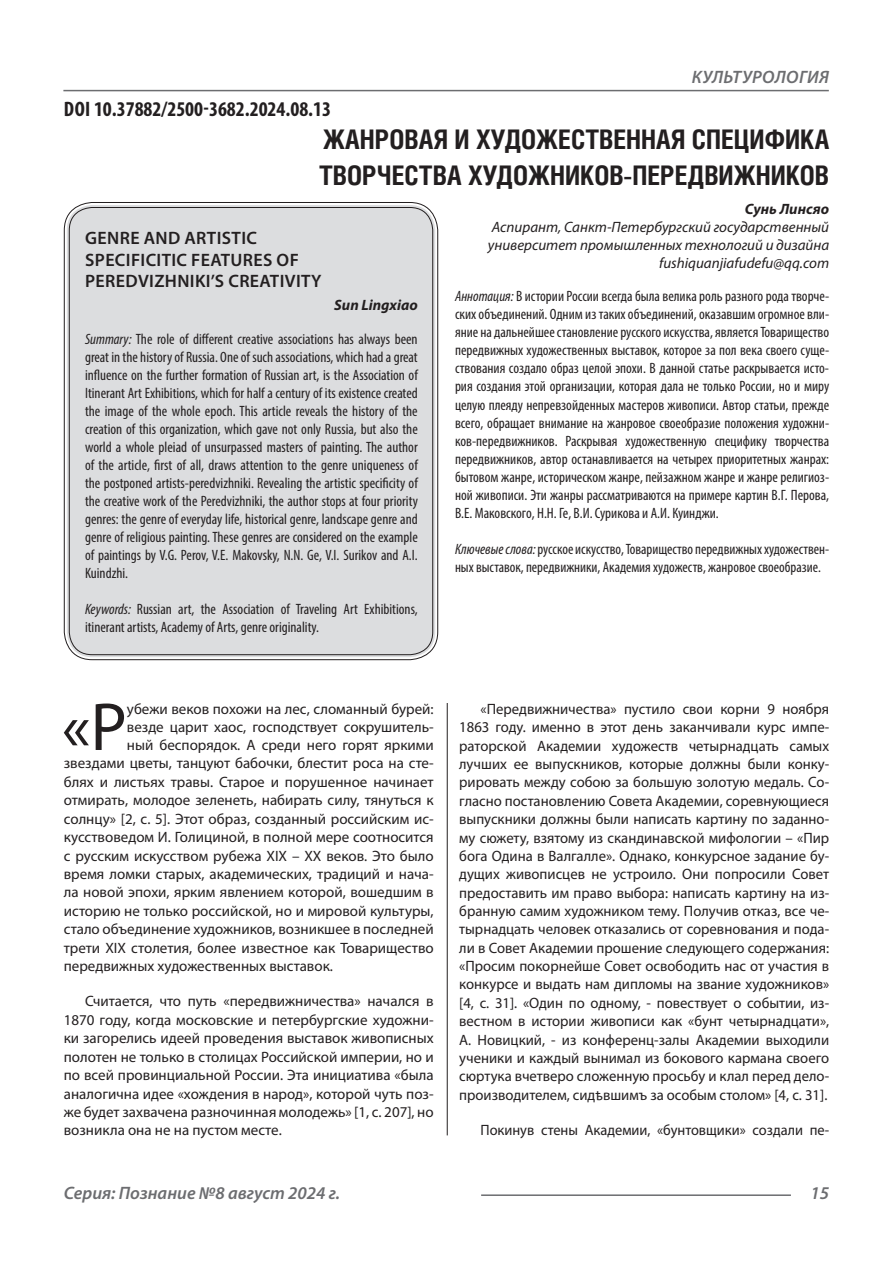
<style>
.page{position:relative;width:893px;height:1263px;background:#fff}
.page>*{position:absolute;margin:0;border:0;box-sizing:border-box;transform-origin:0 0}
.Статья_текст_первый{font:68.4px "Myriad Pro";color:#231f20}
.Статья_название{font:700 27px "Helios Cond C";color:#231f20}
.ДОИ{font:700 condensed 21px "Myriad Pro";color:#231f20}
.Статья_название_англ{font:600 18px/21.6px "Myriad Pro";letter-spacing:.02em;color:#231f20}
.t1{font:italic 600 18px "Myriad Pro";color:#6c6d70}
.t2{font:italic 600 18px "Myriad Pro";letter-spacing:.02em;color:#6c6d70}
.Статья_текст{font:15px/18.3px "Myriad Pro";color:#231f20;text-align:justify}
.Статья_аннотация_анг{font:condensed 15px/18px "Myriad Pro";color:#231f20;text-align:justify}
.Статья_аннотация_тек{font:condensed 15px/18px "Myriad Pro";color:#231f20;text-align:justify}
.Статья_текст_первый-2{font:15px "Myriad Pro";color:#231f20}
.Статья_автор_инфо{font:italic 15px/18px "Myriad Pro";color:#231f20}
.Статья_текст-2{font:15px "Myriad Pro";color:#231f20;scale:.96 1}
.Статья_автор_англ{font:italic 700 15px "Myriad Pro";color:#231f20}
.Статья_автор_фио_рус{font:italic 700 15px "Myriad Pro";color:#231f20}
.s1{font-style:italic}
.s2{font-family:"Calibri"}
</style>
<div class="page">
<hr style="left:447px;top:128px;width:1px;height:1007px;background:#231f20">
<hr style="left:63px;top:90px;width:766px;height:1px;background:#6c6d70">
<hr style="left:481px;top:1194px;width:310px;height:2px;background:#6c6d70">
<div style="left:67px;top:205px;width:368px;height:452px;background:#dcdddf;border-radius:26px"></div>
<p class="ДОИ" style="left:64px;top:96px;width:269px">DOI 10.37882/2500-3682.2024.08.13</p>
<p class="t2" style="left:692px;top:66px;width:139px">КУЛЬТУРОЛОГИЯ</p>
<p class="Статья_название" style="left:323px;top:124px;width:507px">ЖАНРОВАЯ И ХУДОЖЕСТВЕННАЯ СПЕЦИФИКА</p>
<p class="Статья_название" style="left:319px;top:160px;width:512px">ТВОРЧЕСТВА ХУДОЖНИКОВ-ПЕРЕДВИЖНИКОВ</p>
<p class="Статья_автор_фио_рус" style="left:745px;top:199px;width:86px">Сунь Линсяо</p>
<p class="Статья_автор_инфо" style="left:488px;top:218px;width:343px">Аспирант, Санкт-Петербургский государственный университет промышленных технологий и дизайна</p>
<p class="Статья_автор_инфо" style="left:659px;top:254px;width:172px">fushiquanjiafudefu@qq.com</p>
<p class="Статья_аннотация_тек" style="left:455px;top:287px;width:376px"><span class="s1">Аннотация:</span> В истории России всегда была велика роль разного рода творче&shy;ских объединений. Одним из таких объединений, оказавшим огромное вли&shy;яние на дальнейшее становление русского искусства, является Товарищество передвижных художественных выставок, которое за пол века своего суще&shy;ствования создало образ целой эпохи. В данной статье раскрывается исто&shy;рия создания этой организации, которая дала не только России, но и миру целую плеяду непревзойденных мастеров живописи. Автор статьи, прежде всего, обращает внимание на жанровое своеобразие положения художни&shy;ков-передвижников. Раскрывая художественную специфику творчества передвижников, автор останавливается на четырех приоритетных жанрах: бытовом жанре, историческом жанре, пейзажном жанре и жанре религиоз&shy;ной живописи. Эти жанры рассматриваются на примере картин В.Г. Перова, В.Е. Маковского, Н.Н. Ге, В.И. Сурикова и А.И. Куинджи.</p>
<p class="Статья_аннотация_тек" style="left:455px;top:539px;width:376px"><span class="s1">Ключевые слова:</span>русское искусство, Товарищество передвижных художествен&shy;ных выставок, передвижники, Академия художеств, жанровое своеобразие.</p>
<p class="Статья_название_англ" style="left:85px;top:227px;width:173px">GENRE AND ARTISTIC</p>
<p class="Статья_название_англ" style="left:85px;top:248px;width:238px">SPECIFICITIC FEATURES OF<br>PEREDVIZHNIKI’S CREATIVITY</p>
<p class="Статья_автор_англ" style="left:334px;top:295px;width:85px">Sun Lingxiao</p>
<p class="Статья_аннотация_анг" style="left:85px;top:330px;width:334px"><span class="s1">Summary:</span> The role of different creative associations has always been great in the history of Russia. One of such associations, which had a great influence on the further formation of Russian art, is the Association of Itinerant Art Exhibitions, which for half a century of its existence created the image of the whole epoch. This article reveals the history of the creation of this organization, which gave not only Russia, but also the world a whole pleiad of unsurpassed masters of painting. The author of the article, first of all, draws attention to the genre uniqueness of the postponed artists-peredvizhniki. Revealing the artistic specificity of the creative work of the Peredvizhniki, the author stops at four priority genres: the genre of everyday life, historical genre, landscape genre and genre of religious painting. These genres are considered on the example of paintings by V.G. Perov, V.E. Makovsky, N.N. Ge, V.I. Surikov and A.I.<br>Kuindzhi.</p>
<p class="Статья_аннотация_анг" style="left:85px;top:600px;width:334px"><span class="s1">Keywords:</span> Russian art, the Association of Traveling Art Exhibitions, itinerant artists, Academy of Arts, genre originality.</p>
<p class="Статья_текст_первый" style="left:62px;top:685px;width:67px">«Р</p>
<p class="Статья_текст_первый-2" style="left:127px;top:700px;width:308px">убежи веков похожи на лес, сломанный бурей:</p>
<p class="Статья_текст_первый-2" style="left:127px;top:718px;width:308px">везде царит хаос, господствует сокрушитель-</p>
<p class="Статья_текст_первый-2" style="left:127px;top:736px;width:308px">ный беспорядок. А среди него горят яркими</p>
<p class="Статья_текст_первый-2" style="left:64px;top:754px;width:371px">звездами цветы, танцуют бабочки, блестит роса на сте-</p>
<p class="Статья_текст_первый-2" style="left:64px;top:772px;width:371px">блях и листьях травы. Старое и порушенное начинает</p>
<p class="Статья_текст_первый-2" style="left:64px;top:791px;width:371px">отмирать, молодое зеленеть, набирать силу, тянуться к</p>
<p class="Статья_текст_первый-2" style="left:64px;top:809px;width:371px">солнцу» [2, с. 5]. Этот образ, созданный российским ис-</p>
<p class="Статья_текст_первый-2" style="left:64px;top:828px;width:371px">кусствоведом И. Голициной, в полной мере соотносится</p>
<p class="Статья_текст_первый-2" style="left:64px;top:846px;width:371px">с русским искусством рубежа XIX – XX веков. Это было</p>
<p class="Статья_текст_первый-2" style="left:64px;top:865px;width:371px">время ломки старых, академических, традиций и нача-</p>
<p class="Статья_текст_первый-2" style="left:64px;top:883px;width:371px">ла новой эпохи, ярким явлением которой, вошедшим в</p>
<p class="Статья_текст_первый-2" style="left:64px;top:901px;width:371px">историю не только российской, но и мировой культуры,</p>
<p class="Статья_текст_первый-2" style="left:64px;top:920px;width:371px">стало объединение художников, возникшее в последней</p>
<p class="Статья_текст_первый-2" style="left:64px;top:938px;width:371px">трети XIX столетия, более известное как Товарищество</p>
<p class="Статья_текст_первый-2" style="left:64px;top:957px;width:271px">передвижных художественных выставок.</p>
<p class="Статья_текст" style="left:64px;top:992px;width:371px;text-indent:21px">Считается, что путь «передвижничества» начался в 1870 году, когда московские и петербургские художни&shy;ки загорелись идеей проведения выставок живописных полотен не только в столицах Российской империи, но и по всей провинциальной России. Эта инициатива «была аналогична идее «хождения в народ», которой чуть поз&shy;же будет захвачена разночинная молодежь» [1, с. 207], но возникла она не на пустом месте.</p>
<p class="Статья_текст" style="left:459px;top:699px;width:371px;text-indent:21px">«Передвижничества» пустило свои корни 9 ноября 1863 году. именно в этот день заканчивали курс импе&shy;раторской Академии художеств четырнадцать самых лучших ее выпускников, которые должны были конку&shy;рировать между собою за большую золотую медаль. Со&shy;гласно постановлению Совета Академии, соревнующиеся выпускники должны были написать картину по заданно&shy;му сюжету, взятому из скандинавской мифологии – «Пир бога Одина в Валгалле». Однако, конкурсное задание бу&shy;дущих живописцев не устроило. Они попросили Совет предоставить им право выбора: написать картину на из&shy;бранную самим художником тему. Получив отказ, все че&shy;тырнадцать человек отказались от соревнования и пода&shy;ли в Совет Академии прошение следующего содержания: «Просим покорнейше Совет освободить нас от участия в конкурсе и выдать нам дипломы на звание художников» [4, с. 31]. «Один по одному, - повествует о событии, из&shy;вестном в истории живописи как «бунт четырнадцати», А. Новицкий, - из конференц-залы Академии выходили ученики и каждый вынимал из бокового кармана своего сюртука вчетверо сложенную просьбу и клал перед дело&shy;производителем, сид<span class="s2">ѣ</span>вшимъ за особым столом» [4, с. 31].</p>
<p class="Статья_текст-2" style="left:480px;top:1121px;width:365px">Покинув стены Академии, «бунтовщики» создали пе-</p>
<p class="t1" style="left:64px;top:1182px;width:278px">Серия: Познание №8 август 2024 г.</p>
<p class="t1" style="left:810px;top:1182px;width:20px">15</p>
</div>
